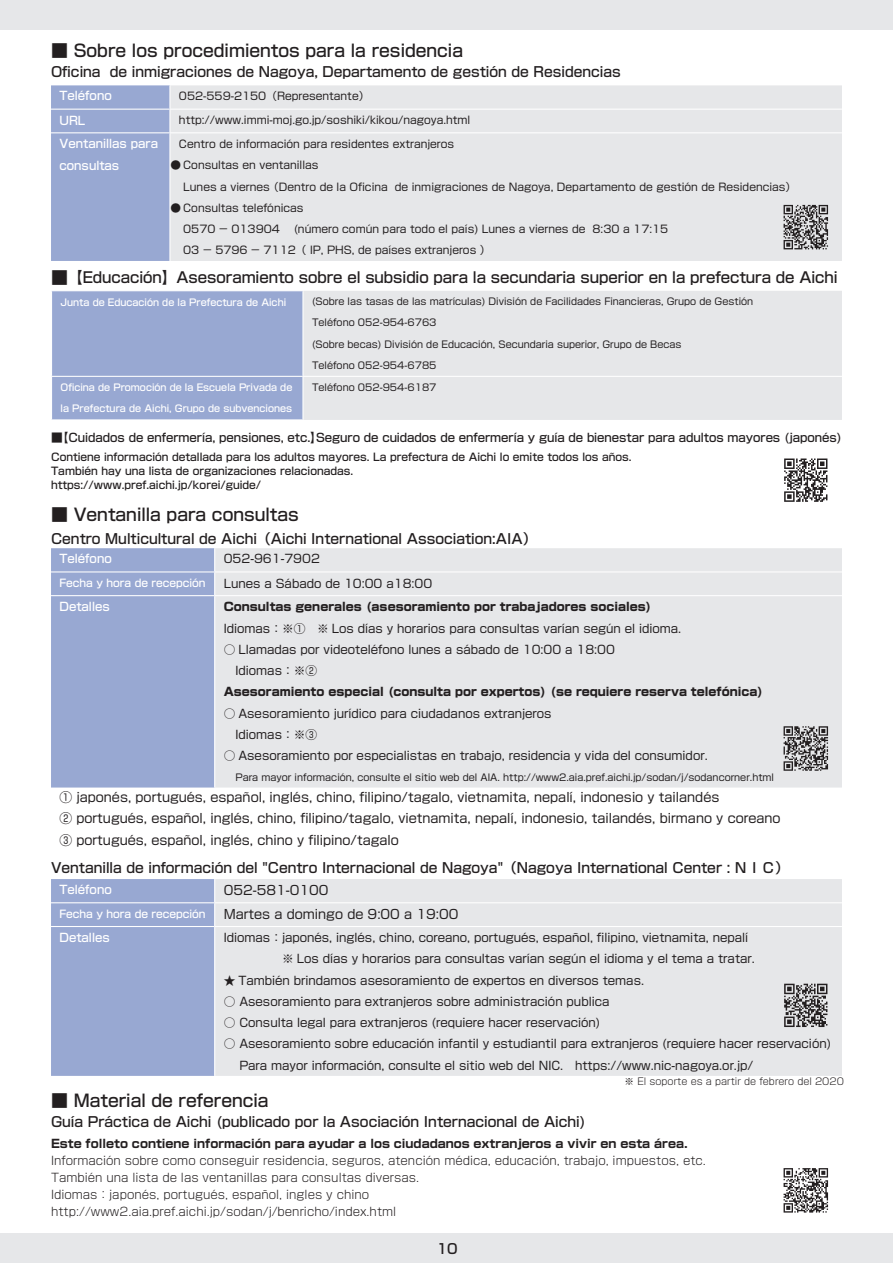
<style>
.page{position:relative;width:893px;height:1263px;background:#fff}
.page>*{position:absolute;margin:0;border:0;box-sizing:border-box;transform-origin:0 0}
.t1{font:500 16.95px "Shin Go Pro";color:#231f20}
.t2{font:500 14.85px "Shin Go Pro";letter-spacing:-.005em;color:#231f20}
.t3{font:500 13.8px "Shin Go Pro";color:#231f20}
.t4{font:12.75px/21.3px "Shin Go Pro";color:#231f20}
.t5{font:11.7px/21.3px "Shin Go Pro";color:#231f20}
.t6{font:300 11.7px/17px "Shin Go Pro";color:#231f20}
.t7{font:800 11.7px "Shin Go Pro";color:#231f20}
.t8{font:500 11.7px "Shin Go Pro";letter-spacing:-.005em;color:#231f20}
.t9{font:700 11.7px "Shin Go Pro";color:#231f20}
.t10{font:500 11.7px/21.3px "Shin Go Pro";color:#fff}
.t11{font:10.65px/21.3px "Shin Go Pro";color:#231f20}
.t12{font:500 10.65px/13.8px "Shin Go Pro";color:#231f20}
.t13{font:500 10.65px "Shin Go Pro";letter-spacing:-.005em;color:#fff}
.t14{font:9.6px "Shin Go Pro";color:#231f20}
.t15{font:500 9.6px "Shin Go Pro";color:#fff}
.t16{font:300 9.6px "Shin Go Pro";color:#231f20}
.s1{font-weight:300}
.s2{font-size:16.95px}
</style>
<div class="page">
<div style="left:0;top:0;width:893px;height:30px;background:#e6e7e9"></div>
<div style="left:0;top:1233px;width:893px;height:30px;background:#e6e7e9"></div>
<div style="left:170px;top:85px;width:672px;height:176px;background:#e6e7e9"></div>
<hr style="left:170px;top:109px;width:672px;height:1px;background:#fff">
<div style="left:51px;top:85px;width:119px;height:176px;background:#98a8d2"></div>
<hr style="left:51px;top:132px;width:119px;height:1px;background:#fff">
<hr style="left:170px;top:132px;width:672px;height:1px;background:#fff">
<hr style="left:169px;top:133px;width:1px;height:128px;background:#fff">
<div style="left:52px;top:291px;width:250px;height:128px;background:#98a8d2"></div>
<div style="left:303px;top:291px;width:539px;height:129px;background:#e6e7e9"></div>
<hr style="left:303px;top:376px;width:539px;height:1px;background:#fff">
<hr style="left:51px;top:376px;width:252px;height:1px;background:#fff">
<div style="left:215px;top:548px;width:627px;height:239px;background:#e6e7e9"></div>
<hr style="left:215px;top:571px;width:627px;height:1px;background:#fff">
<div style="left:51px;top:548px;width:164px;height:239px;background:#98a8d2"></div>
<hr style="left:51px;top:595px;width:164px;height:1px;background:#fff">
<hr style="left:215px;top:595px;width:627px;height:1px;background:#fff">
<hr style="left:214px;top:596px;width:1px;height:191px;background:#fff">
<div style="left:215px;top:879px;width:627px;height:197px;background:#e6e7e9"></div>
<hr style="left:215px;top:902px;width:627px;height:1px;background:#fff">
<div style="left:51px;top:879px;width:164px;height:197px;background:#98a8d2"></div>
<hr style="left:51px;top:926px;width:164px;height:1px;background:#fff">
<hr style="left:215px;top:926px;width:627px;height:1px;background:#fff">
<hr style="left:214px;top:927px;width:1px;height:149px;background:#fff">
<svg style="left:783px;top:205px;width:45px;height:44px;background:#868586"></svg>
<svg style="left:784px;top:458px;width:43px;height:44px"></svg>
<svg style="left:783px;top:726px;width:45px;height:45px;background:#878587"></svg>
<svg style="left:784px;top:984px;width:43px;height:43px;background:#828082"></svg>
<svg style="left:783px;top:1168px;width:45px;height:44px"></svg>
<h1 class="t1" style="left:51px;top:37px;width:414px">■ Sobre los procedimientos para la residencia</h1>
<p class="t3" style="left:51px;top:60px;width:571px">Oficina de inmigraciones de Nagoya, Departamento de gestión de Residencias</p>
<p class="t10" style="left:60px;top:84px;width:54px">Teléfono</p>
<p class="t11" style="left:179px;top:84px;width:192px">052-559-2150（Representante）</p>
<p class="t10" style="left:60px;top:108px;width:27px">URL</p>
<p class="t11" style="left:179px;top:108px;width:293px">http://www.immi-moj.go.jp/soshiki/kikou/nagoya.html</p>
<p class="t10" style="left:60px;top:132px;width:100px">Ventanillas para consultas</p>
<p class="t11" style="left:179px;top:132px;width:298px">Centro de información para residentes extranjeros　　</p>
<p class="t11" style="left:183px;top:153px;width:614px;text-indent:-13px"><span class="s1">●</span> Consultas en ventanillas<br>Lunes a viernes （Dentro de la Oficina de inmigraciones de Nagoya, Departamento de gestión de Residencias）</p>
<p class="t11" style="left:183px;top:196px;width:487px;text-indent:-13px"><span class="s1">●</span> Consultas telefónicas<br>0570 － 013904　 (número común para todo el país) Lunes a viernes de 8:30 a 17:15<br>03 － 5796 － 7112（ IP, PHS, de países extranjeros ）</p>
<p class="t2" style="left:51px;top:265px;width:803px"><span class="s2">■</span>【Educación】Asesoramiento sobre el subsidio para la secundaria superior en la prefectura de Aichi　</p>
<p class="t15" style="left:61px;top:294px;width:227px">Junta de Educación de la Prefectura de Aichi</p>
<p class="t14" style="left:312px;top:293px;width:443px">(Sobre las tasas de las matrículas) División de Facilidades Financieras, Grupo de Gestión</p>
<p class="t14" style="left:312px;top:315px;width:126px">Teléfono 052-954-6763</p>
<p class="t14" style="left:312px;top:336px;width:371px">(Sobre becas) División de Educación, Secundaria superior, Grupo de Becas</p>
<p class="t14" style="left:312px;top:357px;width:126px">Teléfono 052-954-6785</p>
<p class="t15" style="left:61px;top:380px;width:233px">Oficina de Promoción de la Escuela Privada de</p>
<p class="t15" style="left:61px;top:401px;width:322px">la Prefectura de Aichi, Grupo de subvenciones 　　　　　　　　　</p>
<p class="t14" style="left:312px;top:380px;width:126px">Teléfono 052-954-6187</p>
<p class="t8" style="left:51px;top:428px;width:792px">■【Cuidados de enfermería, pensiones, etc.】Seguro de cuidados de enfermería y guía de bienestar para adultos mayores (japonés)</p>
<p class="t12" style="left:51px;top:449px;width:582px">Contiene información detallada para los adultos mayores. La prefectura de Aichi lo emite todos los años.<br>También hay una lista de organizaciones relacionadas.<br>https://www.pref.aichi.jp/korei/guide/</p>
<h1 class="t1" style="left:51px;top:501px;width:249px">■ Ventanilla para consultas</h1>
<p class="t3" style="left:51px;top:527px;width:487px">Centro Multicultural de Aichi（Aichi International Association:AIA）</p>
<p class="t10" style="left:60px;top:547px;width:54px">Teléfono</p>
<p class="t5" style="left:224px;top:547px;width:98px">052-961-7902</p>
<p class="t13" style="left:60px;top:574px;width:148px">Fecha y hora de recepción</p>
<p class="t5" style="left:224px;top:571px;width:210px">Lunes a Sábado de 10:00 a18:00</p>
<p class="t10" style="left:60px;top:595px;width:52px">Detalles</p>
<p class="t7" style="left:224px;top:597px;width:429px">Consultas generales (asesoramiento por trabajadores sociales)</p>
<p class="t5" style="left:224px;top:616px;width:459px">Idiomas：※①　※ Los días y horarios para consultas varían según el idioma.</p>
<p class="t5" style="left:224px;top:637px;width:393px">○ Llamadas por videoteléfono lunes a sábado de 10:00 a 18:00　Idiomas：※②</p>
<p class="t7" style="left:224px;top:683px;width:541px">Asesoramiento especial (consulta por expertos) (se requiere reserva telefónica)</p>
<p class="t5" style="left:224px;top:701px;width:329px">○ Asesoramiento jurídico para ciudadanos extranjeros　Idiomas：※③</p>
<p class="t5" style="left:224px;top:743px;width:485px">○ Asesoramiento por especialistas en trabajo, residencia y vida del consumidor.</p>
<p class="t14" style="left:235px;top:769px;width:540px">Para mayor información, consulte el sitio web del AIA. http://www2.aia.pref.aichi.jp/sodan/j/sodancorner.html</p>
<p class="t4" style="left:60px;top:785px;width:723px">① japonés, portugués, español, inglés, chino, filipino/tagalo, vietnamita, nepalí, indonesio y tailandés<br>② portugués, español, inglés, chino, filipino/tagalo, vietnamita, nepalí, indonesio, tailandés, birmano y coreano<br>③ portugués, español, inglés, chino y filipino/tagalo</p>
<p class="t3" style="left:51px;top:856px;width:739px">Ventanilla de información del "Centro Internacional de Nagoya"（Nagoya International Center : ＮＩＣ）</p>
<p class="t10" style="left:60px;top:878px;width:54px">Teléfono</p>
<p class="t4" style="left:224px;top:877px;width:106px">052-581-0100</p>
<p class="t13" style="left:60px;top:905px;width:222px">Fecha y hora de recepción　　　　　　　</p>
<p class="t4" style="left:224px;top:902px;width:236px">Martes a domingo de 9:00 a 19:00</p>
<p class="t10" style="left:60px;top:926px;width:52px">Detalles</p>
<p class="t5" style="left:224px;top:925px;width:533px">Idiomas：japonés, inglés, chino, coreano, portugués, español, filipino, vietnamita, nepalí　　　　　※ Los días y horarios para consultas varían según el idioma y el tema a tratar.</p>
<p class="t5" style="left:224px;top:968px;width:422px">★ También brindamos asesoramiento de expertos en diversos temas.</p>
<p class="t5" style="left:224px;top:989px;width:387px">○ Asesoramiento para extranjeros sobre administración publica</p>
<p class="t5" style="left:224px;top:1011px;width:378px">○ Consulta legal para extranjeros (requiere hacer reservación)</p>
<p class="t5" style="left:239px;top:1032px;width:652px;text-indent:-16px">○ Asesoramiento sobre educación infantil y estudiantil para extranjeros (requiere hacer reservación)　　　　　<br>Para mayor información, consulte el sitio web del NIC. https://www.nic-nagoya.or.jp/</p>
<p class="t16" style="left:625px;top:1074px;width:221px">※ El soporte es a partir de febrero del 2020</p>
<h1 class="t1" style="left:51px;top:1087px;width:219px">■ Material de referencia</h1>
<p class="t3" style="left:51px;top:1111px;width:536px">Guía Práctica de Aichi (publicado por la Asociación Internacional de Aichi)</p>
<p class="t9" style="left:51px;top:1134px;width:638px">Este folleto contiene información para ayudar a los ciudadanos extranjeros a vivir en esta área.</p>
<p class="t6" style="left:51px;top:1150px;width:656px">Información sobre como conseguir residencia, seguros, atención médica, educación, trabajo, impuestos, etc.<br>También una lista de las ventanillas para consultas diversas.<br>Idiomas：japonés, portugués, español, ingles y chino　http://www2.aia.pref.aichi.jp/sodan/j/benricho/index.html</p>
<p class="t3" style="left:435px;top:1238px;width:24px">１0</p>
</div>
